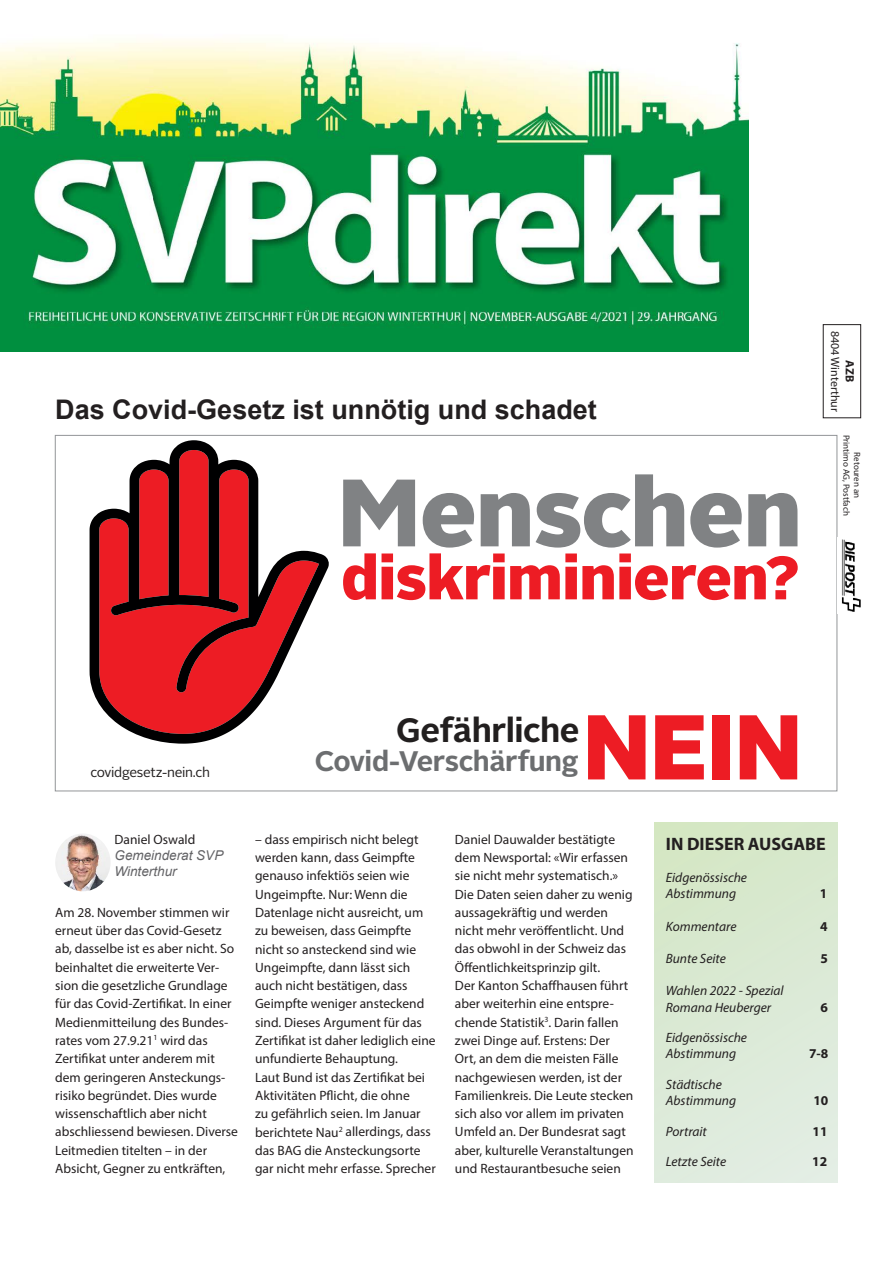
<style>
.page{position:relative;width:893px;height:1263px;background:#fff}
.page>*{position:absolute;margin:0;border:0;box-sizing:border-box;transform-origin:0 0}
.t1{font:900 95.4px "Alright Sans";letter-spacing:-.01em;color:#808284}
.t2{font:900 91.65px "Alright Sans";color:#ed1c24}
.t3{font:900 60.9px "Alright Sans";letter-spacing:-.01em;color:#ed1c24}
.t4{font:700 33.75px "Alright Sans";letter-spacing:-.015em;color:#221f1f}
.t5{font:700 28.2px "Alright Sans";letter-spacing:-.02em;color:#6c6e70}
.t6{font:700 27px "Arial";color:#231f20}
.t7{font:700 18px "Myriad Pro";color:#231f20}
.t8{font:13.65px "Alright Sans";letter-spacing:-.02em;color:#221f1f}
.t9{font:13.5px/18.3px "Myriad Pro";color:#231f20}
.t10{font:italic 13.5px/16.2px "Myriad Pro";color:#231f20}
.t11{font:italic 13.5px/16.2px "Arial";color:#636366}
.t12{font:700 13.5px "Myriad Pro";color:#231f20}
.t13{font:12px "Myriad Pro";color:#231f20}
.t14{font:700 12px "Myriad Pro";color:#231f20}
.t15{font:9px/10.8px "Myriad Pro";color:#231f20;text-align:center}
</style>
<div class="page">
<div style="left:655px;top:823px;width:183px;height:359px;background:linear-gradient(to right,#d9e9d0,#ddebd9)"></div>
<svg style="left:90px;top:440px;width:239px;height:304px;fill:#ed1c24"></svg>
<img style="left:0;top:40px;width:748px;height:312px">
<img style="left:841px;top:539px;width:20px;height:73px">
<div style="left:823px;top:324px;width:38px;height:94px;border:1px solid #231f20"></div>
<img style="left:55px;top:834px;width:55px;height:57px">
<h3 class="t6" style="left:55px;top:390px;width:543px">Das Covid-Gesetz ist unnötig und schadet</h3>
<h1 class="t1" style="left:338px;top:474px;width:465px">Menschen</h1>
<h3 class="t3" style="left:341px;top:553px;width:460px">diskriminieren?</h3>
<p class="t13" style="left:843px;top:330px;width:83px;rotate:90deg">8404 Winterthur</p>
<p class="t14" style="left:858px;top:360px;width:24px;rotate:90deg">AZB</p>
<p class="t15" style="left:863px;top:435px;width:83px;rotate:90deg">Retouren an<br>Printimo AG, Postfach</p>
<p class="t8" style="left:90px;top:767px;width:121px">covidgesetz-nein.ch</p>
<h3 class="t4" style="left:396px;top:717px;width:185px">Gefährliche</h3>
<h3 class="t5" style="left:315px;top:749px;width:265px">Covid-Verschärfung</h3>
<h2 class="t2" style="left:583px;top:710px;width:221px">NEIN</h2>
<p class="t9" style="left:115px;top:830px;width:82px">Daniel Oswald</p>
<p class="t11" style="left:115px;top:847px;width:110px">Gemeinderat SVP<br>Winterthur</p>
<p class="t9" style="left:55px;top:903px;width:184px">Am 28. November stimmen wir erneut über das Covid-Gesetz ab, dasselbe ist es aber nicht. So beinhaltet die erweiterte Ver&shy;sion die gesetzliche Grundlage für das Covid-Zertifikat. In einer<br>Medienmitteilung des Bundes&shy;rates vom 27.9.21<sup>1</sup> wird das<br>Zertifikat unter anderem mit dem geringeren Ansteckungs&shy;risiko begründet. Dies wurde wissenschaftlich aber nicht abschliessend bewiesen. Diverse<br>Leitmedien titelten – in der<br>Absicht, Gegner zu entkräften,</p>
<p class="t9" style="left:255px;top:830px;width:182px">– dass empirisch nicht belegt werden kann, dass Geimpfte genauso infektiös seien wie<br>Ungeimpfte. Nur: Wenn die<br>Datenlage nicht ausreicht, um zu beweisen, dass Geimpfte nicht so ansteckend sind wie<br>Ungeimpfte, dann lässt sich auch nicht bestätigen, dass<br>Geimpfte weniger ansteckend sind. Dieses Argument für das<br>Zertifikat ist daher lediglich eine unfundierte Behauptung.<br>Laut Bund ist das Zertifikat bei<br>Aktivitäten Pflicht, die ohne<br>zu gefährlich seien. Im Januar berichtete Nau<sup>2</sup> allerdings, dass das BAG die Ansteckungsorte gar nicht mehr erfasse. Sprecher</p>
<p class="t9" style="left:455px;top:830px;width:180px">Daniel Dauwalder bestätigte dem Newsportal: «Wir erfassen sie nicht mehr systematisch.»<br>Die Daten seien daher zu wenig aussagekräftig und werden nicht mehr veröffentlicht. Und das obwohl in der Schweiz das<br>Öffentlichkeitsprinzip gilt.<br>Der Kanton Schaffhausen führt aber weiterhin eine entspre&shy;chende Statistik<sup>3</sup>. Darin fallen zwei Dinge auf. Erstens: Der<br>Ort, an dem die meisten Fälle nachgewiesen werden, ist der<br>Familienkreis. Die Leute stecken sich also vor allem im privaten<br>Umfeld an. Der Bundesrat sagt aber, kulturelle Veranstaltungen und Restaurantbesuche seien</p>
<h3 class="t7" style="left:666px;top:832px;width:161px">IN DIESER AUSGABE</h3>
<p class="t10" style="left:666px;top:869px;width:83px">Eidgenössische<br>Abstimmung</p>
<p class="t12" style="left:820px;top:885px;width:9px">1</p>
<p class="t10" style="left:666px;top:918px;width:72px">Kommentare</p>
<p class="t12" style="left:820px;top:917px;width:9px">4</p>
<p class="t10" style="left:666px;top:950px;width:61px">Bunte Seite</p>
<p class="t12" style="left:821px;top:950px;width:9px">5</p>
<p class="t10" style="left:666px;top:982px;width:119px">Wahlen 2022 - Spezial<br>Romana Heuberger</p>
<p class="t12" style="left:820px;top:998px;width:9px">6</p>
<p class="t10" style="left:666px;top:1029px;width:83px">Eidgenössische<br>Abstimmung</p>
<p class="t10" style="left:666px;top:1076px;width:72px">Städtische<br>Abstimmung</p>
<p class="t12" style="left:809px;top:1045px;width:21px">7-8</p>
<p class="t12" style="left:813px;top:1092px;width:16px">10</p>
<p class="t10" style="left:666px;top:1123px;width:42px">Portrait</p>
<p class="t12" style="left:812px;top:1122px;width:16px">11</p>
<p class="t10" style="left:666px;top:1153px;width:62px">Letzte Seite</p>
<p class="t12" style="left:812px;top:1153px;width:16px">12</p>
</div>
